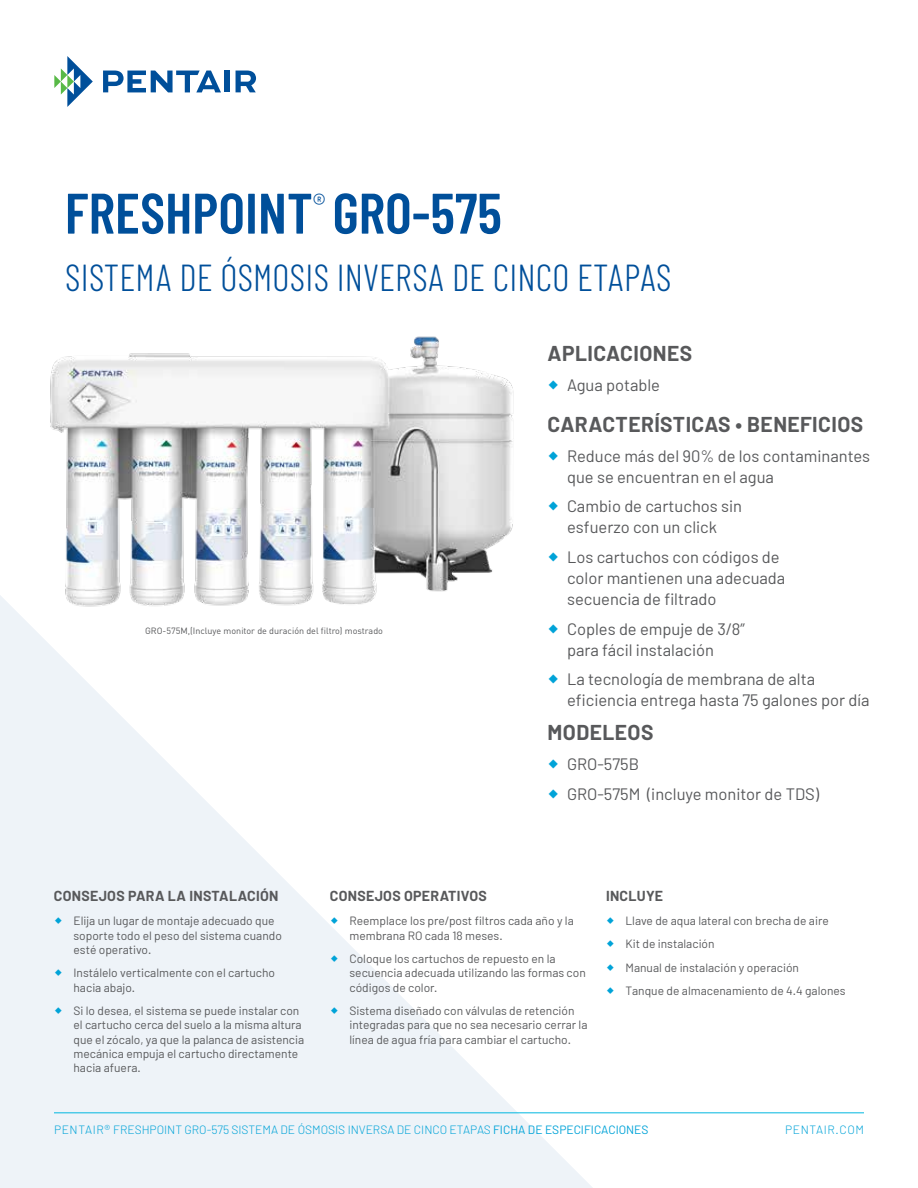
<style>
.page{position:relative;width:918px;height:1188px;background:#fff}
.page>*{position:absolute;margin:0;border:0;box-sizing:border-box;transform-origin:0 0}
.t1{font:600 57px "Barlow Condensed";color:#004f9a}
.t2{font:300 37.5px "Barlow Condensed";color:#004f9a}
.t3{font:700 21px "Barlow";letter-spacing:.02em;color:#58595b}
.t4{font:16.5px/21px "Barlow";color:#58595b}
.t5{font:700 14.1px "Barlow";letter-spacing:.02em;color:#58595b}
.t6{font:12px/14.4px "Barlow";color:#58595b}
.t7{font:300 12px "Barlow";color:#00a3d8}
.t8{font:300 12px "Barlow";letter-spacing:.05em;color:#00a3d8}
.t9{font:9px "DIN Pro";color:#58595b}
.s1{font-size:12.75px}
.s2{font-weight:400}
</style>
<div class="page">
<svg style="left:0;top:595px;width:608px;height:593px;fill:#eef3f8"></svg>
<hr style="left:54px;top:1112px;width:810px;height:1px;background:#00b7e0">
<svg style="left:54px;top:56px;width:39px;height:51px"></svg>
<svg style="left:103px;top:71px;width:118px;height:21px"></svg>
<div style="left:225px;top:71px;width:5px;height:21px;background:#004f9a"></div>
<svg style="left:236px;top:71px;width:20px;height:21px"></svg>
<img style="left:34px;top:336px;width:497px;height:295px">
<svg style="left:549px;top:624px;width:9px;height:9px"></svg>
<svg style="left:549px;top:675px;width:9px;height:9px"></svg>
<svg style="left:549px;top:759px;width:9px;height:9px"></svg>
<svg style="left:549px;top:789px;width:9px;height:9px"></svg>
<svg style="left:55px;top:918px;width:7px;height:6px"></svg>
<svg style="left:55px;top:970px;width:7px;height:6px"></svg>
<svg style="left:55px;top:1007px;width:7px;height:7px"></svg>
<svg style="left:331px;top:918px;width:7px;height:6px"></svg>
<svg style="left:331px;top:955px;width:7px;height:7px"></svg>
<svg style="left:331px;top:1007px;width:7px;height:7px"></svg>
<h1 class="t1" style="left:65px;top:178px;width:438px">FRESHPOINT<sup>®</sup> GRO-575</h1>
<h2 class="t2" style="left:65px;top:254px;width:608px">SISTEMA DE ÓSMOSIS INVERSA DE CINCO ETAPAS</h2>
<p class="t9" style="left:145px;top:624px;width:240px">GRO-575M,(Incluye monitor de duración del filtro) mostrado</p>
<h3 class="t3" style="left:548px;top:340px;width:146px">APLICACIONES</h3>
<h3 class="t4" style="left:567px;top:374px;width:95px">Agua potable</h3>
<h3 class="t3" style="left:548px;top:411px;width:317px">CARACTERÍSTICAS • BENEFICIOS</h3>
<h3 class="t4" style="left:567px;top:445px;width:305px">Reduce más del 90% de los contaminantes que se encuentran en el agua</h3>
<h3 class="t4" style="left:567px;top:495px;width:177px">Cambio de cartuchos sin esfuerzo con un click</h3>
<h3 class="t4" style="left:567px;top:546px;width:220px">Los cartuchos con códigos de color mantienen una adecuada secuencia de filtrado</h3>
<h3 class="t4" style="left:567px;top:618px;width:179px">Coples de empuje de 3/8” para fácil instalación</h3>
<h3 class="t4" style="left:567px;top:668px;width:304px">La tecnología de membrana de alta eficiencia entrega hasta 75 galones por día</h3>
<h3 class="t3" style="left:548px;top:720px;width:107px">MODELEOS</h3>
<h3 class="t4" style="left:567px;top:749px;width:254px;line-height:29.7px">GRO-575B<br>GRO-575M (incluye monitor de TDS)</h3>
<p class="t5" style="left:54px;top:887px;width:226px">CONSEJOS PARA LA INSTALACIÓN</p>
<p class="t5" style="left:330px;top:887px;width:158px">CONSEJOS OPERATIVOS</p>
<p class="t5" style="left:606px;top:887px;width:59px">INCLUYE</p>
<p class="t6" style="left:74px;top:914px;width:210px">Elija un lugar de montaje adecuado que soporte todo el peso del sistema cuando esté operativo.</p>
<p class="t6" style="left:74px;top:965px;width:203px">Instálelo verticalmente con el cartucho hacia abajo.</p>
<p class="t6" style="left:74px;top:1003px;width:232px">Si lo desea, el sistema se puede instalar con el cartucho cerca del suelo a la misma altura que el zócalo, ya que la palanca de asistencia mecánica empuja el cartucho directamente hacia afuera.</p>
<p class="t6" style="left:350px;top:914px;width:226px">Reemplace los pre/post filtros cada año y la membrana RO cada 18 meses.</p>
<p class="t6" style="left:350px;top:951px;width:238px">Coloque los cartuchos de repuesto en la secuencia adecuada utilizando las formas con códigos de color.</p>
<p class="t6" style="left:350px;top:1003px;width:240px">Sistema diseñado con válvulas de retención integradas para que no sea necesario cerrar la línea de agua fría para cambiar el cartucho.</p>
<p class="t6" style="left:626px;top:909px;width:222px;line-height:23.1px">Llave de aqua lateral con brecha de aire Kit de instalación<br>Manual de instalación y operación<br>Tanque de almacenamiento de 4.4 galones</p>
<p class="t7" style="left:54px;top:1122px;width:596px">PENTAIR<span class="s1">®</span> FRESHPOINT GRO-575 SISTEMA DE ÓSMOSIS INVERSA DE CINCO ETAPAS <span class="s2">FICHA DE ESPECIFICACIONES</span></p>
<p class="t8" style="left:785px;top:1122px;width:80px">PENTAIR.COM</p>
</div>
